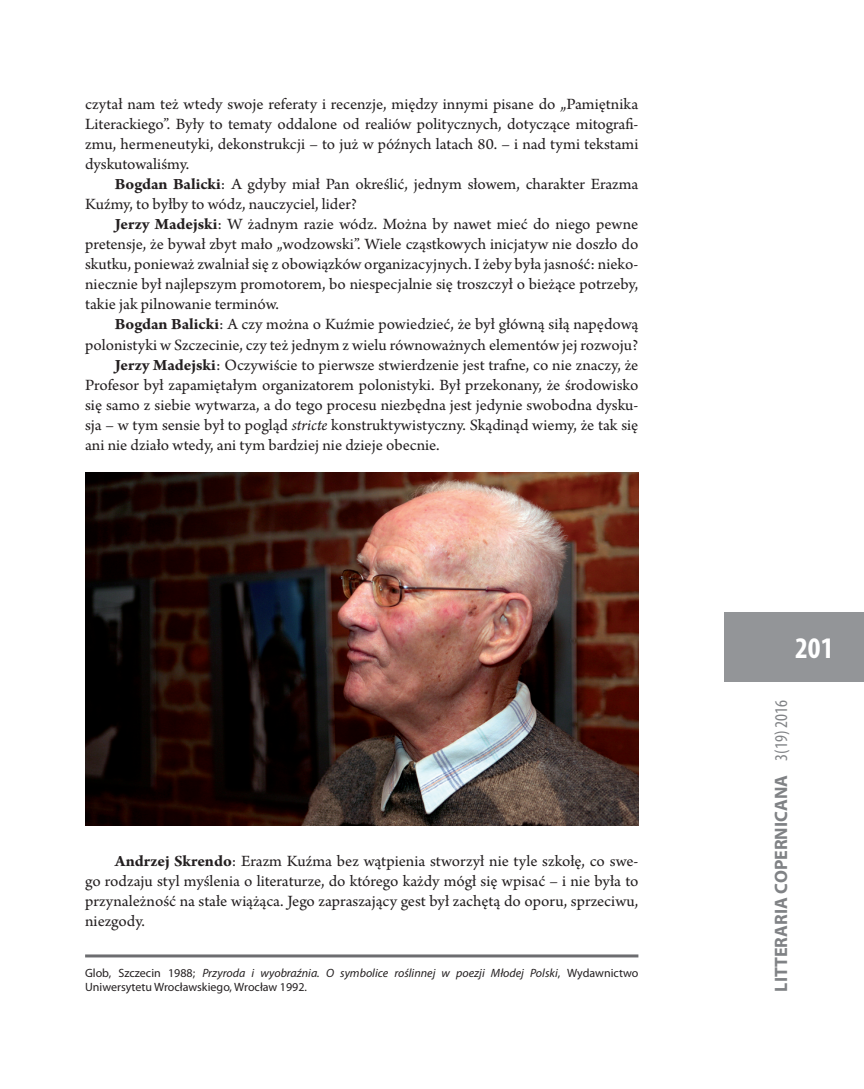
<style>
.page{position:relative;width:864px;height:1089px;background:#fff}
.page>*{position:absolute;margin:0;border:0;box-sizing:border-box;transform-origin:0 0}
.t1{font:700 condensed 30px "Myriad Pro";color:#fff}
.t2{font:700 18px "Myriad Pro";color:#808285}
.t3{font:16.5px/20.1px "Arno Pro";color:#231f20;text-align:justify}
.t4{font:12px/14.4px "Myriad Pro";color:#231f20}
.s1{font-weight:700}
.s2{font-style:italic}
.s3{font-weight:400;font-stretch:condensed}
</style>
<div class="page">
<div style="left:724px;top:612px;width:139px;height:69px;background:#939598"></div>
<img style="left:85px;top:473px;width:553px;height:353px">
<hr style="left:85px;top:954px;width:553px;height:3px;background:#6c6d70">
<p class="t3" style="left:85px;top:95px;width:554px">czytał nam też wtedy swoje referaty i recenzje, między innymi pisane do „Pamiętnika Literackiego”. Były to tematy oddalone od realiów politycznych, dotyczące mitografi&shy;zmu, hermeneutyki, dekonstrukcji – to już w późnych latach 80. – i nad tymi tekstami dyskutowaliśmy.</p>
<p class="t3" style="left:85px;top:175px;width:554px;text-indent:30px"><span class="s1">Bogdan Balicki</span>: A gdyby miał Pan określić, jednym słowem, charakter Erazma<br>Kuźmy, to byłby to wódz, nauczyciel, lider?</p>
<p class="t3" style="left:85px;top:215px;width:554px;text-indent:30px"><span class="s1">Jerzy Madejski</span>: W żadnym razie wódz. Można by nawet mieć do niego pewne pretensje, że bywał zbyt mało „wodzowski”. Wiele cząstkowych inicjatyw nie doszło do skutku, ponieważ zwalniał się z obowiązków organizacyjnych. I żeby była jasność: nieko&shy;niecznie był najlepszym promotorem, bo niespecjalnie się troszczył o bieżące potrzeby, takie jak pilnowanie terminów.</p>
<p class="t3" style="left:115px;top:315px;width:524px"><span class="s1">Bogdan Balicki</span>: A czy można o Kuźmie powiedzieć, że był główną siłą napędową</p>
<p class="t3" style="left:85px;top:335px;width:554px">polonistyki w Szczecinie, czy też jednym z wielu równoważnych elementów jej rozwoju?</p>
<p class="t3" style="left:115px;top:355px;width:524px"><span class="s1">Jerzy Madejski</span>: Oczywiście to pierwsze stwierdzenie jest trafne, co nie znaczy, że</p>
<p class="t3" style="left:85px;top:375px;width:554px">Profesor był zapamiętałym organizatorem polonistyki. Był przekonany, że środowisko</p>
<p class="t3" style="left:85px;top:395px;width:554px">się samo z siebie wytwarza, a do tego procesu niezbędna jest jedynie swobodna dysku-</p>
<p class="t3" style="left:85px;top:415px;width:554px">sja – w tym sensie był to pogląd <span class="s2">stricte</span> konstruktywistyczny. Skądinąd wiemy, że tak się</p>
<p class="t3" style="left:85px;top:435px;width:356px">ani nie działo wtedy, ani tym bardziej nie dzieje obecnie.</p>
<p class="t3" style="left:85px;top:851px;width:554px;text-indent:30px"><span class="s1">Andrzej Skrendo</span>: Erazm Kuźma bez wątpienia stworzył nie tyle szkołę, co swe&shy;go rodzaju styl myślenia o literaturze, do którego każdy mógł się wpisać – i nie była to przynależność na stałe wiążąca. Jego zapraszający gest był zachętą do oporu, sprzeciwu, niezgody.</p>
<p class="t4" style="left:85px;top:965px;width:554px">Glob, Szczecin 1988; <span class="s2">Przyroda i wyobraźnia. O symbolice roślinnej w poezji Młodej Polski</span>, Wydawnictwo<br>Uniwersytetu Wrocławskiego, Wrocław 1992.</p>
<h1 class="t1" style="left:794px;top:629px;width:40px">201</h1>
<p class="t2" style="left:768px;top:991px;width:293px;rotate:-90deg">LITTERARIA COPERNICANA <span class="s3">3(19) 2016</span></p>
</div>
